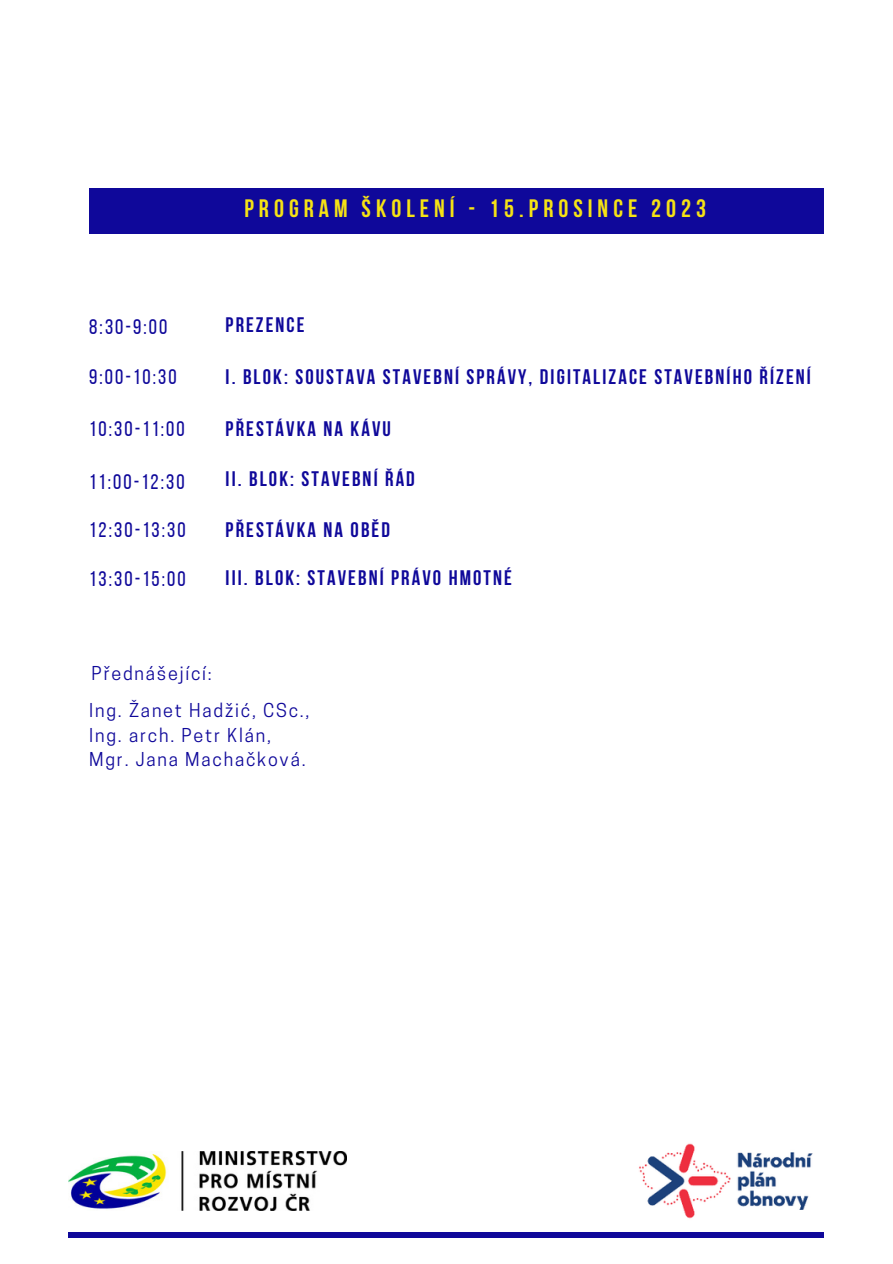
<style>
.page{position:relative;width:893px;height:1264px;background:#fff}
.page>*{position:absolute;margin:0;border:0;box-sizing:border-box;transform-origin:0 0}
.t1{font:700 25.05px "Bebas Neue";letter-spacing:.2em;color:#f5e215}
.t2{font:700 21px "Bebas Neue";letter-spacing:.1em;color:#0f089a}
.t3{font:21px "Bebas Neue";letter-spacing:.1em;color:#0f089a}
.t4{font:700 20.85px "Bebas Neue";letter-spacing:.1em;color:#0f089a}
.t5{font:18px "Cooper Hewitt";letter-spacing:.1em;color:#0f089a}
</style>
<div class="page">
<div style="left:89px;top:189px;width:735px;height:45px;background:#0f089a"></div>
<div style="left:68px;top:1232px;width:756px;height:5px;background:#0f089a"></div>
<img style="left:68px;top:1151px;width:278px;height:59px">
<img style="left:639px;top:1143px;width:174px;height:76px">
<p class="t1" style="left:244px;top:198px;width:463px">PROGRAM ŠKOLENÍ - 15.PROSINCE 2023</p>
<p class="t3" style="left:89px;top:318px;width:80px">8:30-9:00</p>
<p class="t3" style="left:89px;top:368px;width:89px">9:00-10:30</p>
<p class="t3" style="left:89px;top:420px;width:97px">10:30-11:00</p>
<p class="t3" style="left:89px;top:473px;width:97px">11:00-12:30</p>
<p class="t3" style="left:89px;top:521px;width:98px">12:30-13:30</p>
<p class="t3" style="left:89px;top:570px;width:98px">13:30-15:00</p>
<p class="t4" style="left:225px;top:317px;width:80px">PREZENCE</p>
<p class="t2" style="left:225px;top:368px;width:586px">I. BLOK: SOUSTAVA STAVEBNÍ SPRÁVY, DIGITALIZACE STAVEBNÍHO ŘÍZENÍ</p>
<p class="t2" style="left:225px;top:420px;width:167px">PŘESTÁVKA NA KÁVU</p>
<p class="t2" style="left:225px;top:470px;width:191px">II. BLOK: STAVEBNÍ ŘÁD</p>
<p class="t2" style="left:225px;top:521px;width:166px">PŘESTÁVKA NA OBĚD</p>
<p class="t2" style="left:225px;top:569px;width:288px">III. BLOK: STAVEBNÍ PRÁVO HMOTNÉ</p>
<p class="t5" style="left:92px;top:666px;width:122px">Přednášející:</p>
<p class="t5" style="left:89px;top:703px;width:222px">Ing. Žanet Hadžić, CSc.,</p>
<p class="t5" style="left:89px;top:728px;width:183px">Ing. arch. Petr Klán,</p>
<p class="t5" style="left:89px;top:752px;width:218px">Mgr. Jana Machačková.</p>
</div>
